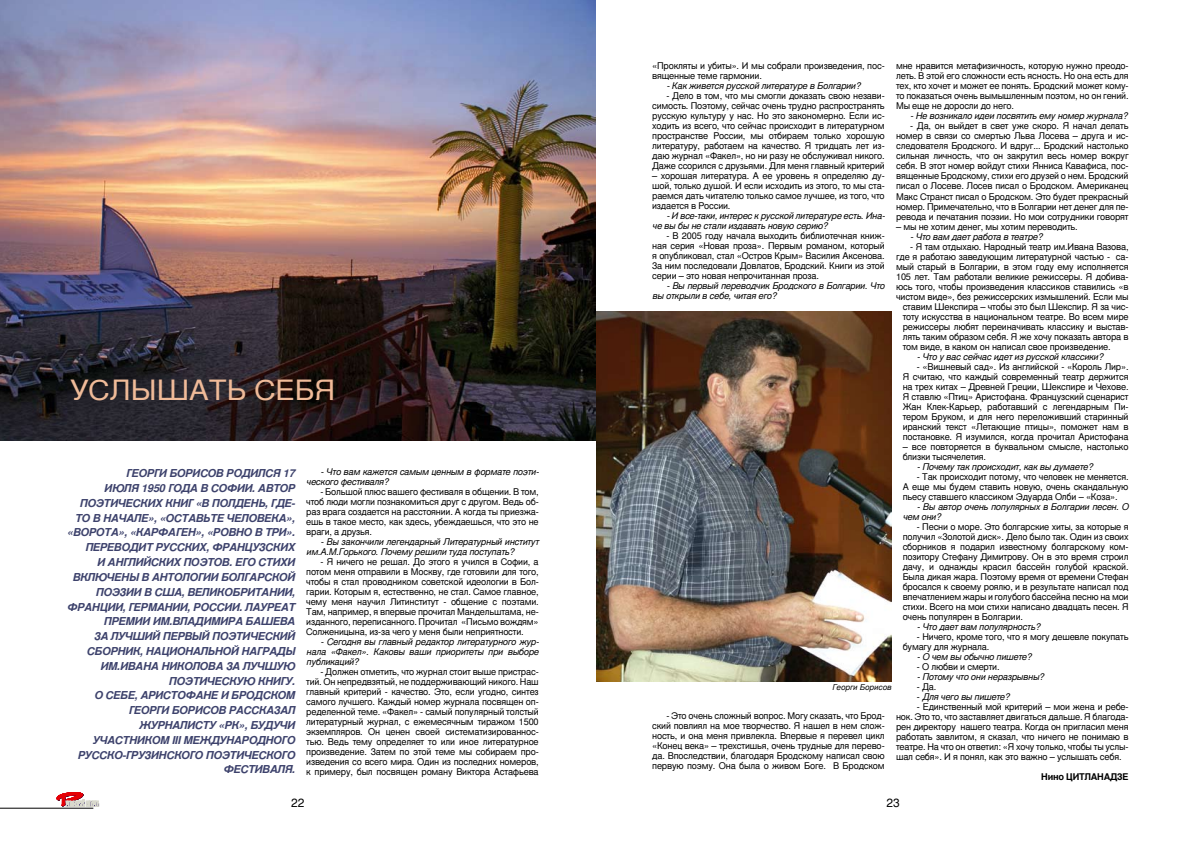
<style>
.page{position:relative;width:1191px;height:842px;background:#fff}
.page>*{position:absolute;margin:0;border:0;box-sizing:border-box;transform-origin:0 0}
.t1{font:27.8px "Nimbus San LCY";color:#f0bb99;scale:1.06 1}
.t2{font:12px "Nimbus San LCY";color:#000}
.t3{font:italic 700 10.9px/14.8px "Nimbus San LCY";letter-spacing:-.02em;color:#3d426c;text-align:right}
.t4{font:9.2px/10px "Nimbus San LCY";letter-spacing:-.02em;color:#000;text-align:justify}
.t5{font:italic 9.2px/10px "Nimbus San LCY";letter-spacing:-.02em;color:#000}
.t6{font:700 9.2px "Nimbus San LCY";color:#000}
.t7{font:italic 8px "Nimbus San LCY";color:#000}
.s1{font-style:normal}
</style>
<div class="page">
<img style="left:0;top:0;width:595px;height:441px">
<svg style="left:56px;top:792px;width:43px;height:15px"></svg>
<hr style="left:0;top:808px;width:93px;height:1px;background:#000">
<img style="left:596px;top:312px;width:295px;height:369px">
<h1 class="t1" style="left:71px;top:374px;width:21px">УСЛЫ</h1>
<h1 class="t1" style="left:157px;top:374px;width:50px">ШАТЬ</h1>
<h1 class="t1" style="left:255px;top:374px;width:20px">СЕБ</h1>
<h1 class="t1" style="left:314px;top:374px;width:21px">Я</h1>
<p class="t3" style="left:67px;top:466px;width:230px">Георги Борисов родился 17<br>июля 1950 года в Софии. Ав тор поэтических книг «В полдень, где&shy;то в начале», «Оставьте человека», «Ворота», «Карфаген», «Ровно в три».<br>Переводит русских, французских<br>и английских поэтов. Его стихи включены в антологии болгарской поэзии в США, Великобритании,<br>Франции, Германии, России. Лауреат премии им.Владимира Башева<br>за лучший первый поэтический сборник, национальной награды им.Ивана Николова за лучшую поэтическую книгу.<br>О себе, Аристофане и Бродском<br>Георги Борисов рассказал журналисту «РК», будучи участником III Международного русско-грузинского поэтического фестиваля.</p>
<p class="t5" style="left:306px;top:467px;width:234px;text-indent:14px">- Что вам кажется самым ценным в формате поэти&shy;ческого фестиваля?</p>
<p class="t4" style="left:306px;top:487px;width:234px;text-indent:14px">- Большой плюс вашего фестиваля в общении. В том, чтоб люди могли познакомиться друг с другом. Ведь об&shy;раз врага создается на расстоянии. А когда ты приезжа&shy;ешь в такое место, как здесь, убеждаешься, что это не враги, а друзья.</p>
<p class="t5" style="left:306px;top:537px;width:234px;text-indent:14px">- Вы закончили легендарный Литературный институт им.А.М.Горького. Почему решили туда поступать?</p>
<p class="t4" style="left:306px;top:557px;width:234px;text-indent:14px">- Я ничего не решал. До этого я учился в Софии, а потом меня отправили в Москву, где готовили для того, чтобы я стал проводником советской идеологии в Бол&shy;гарии. Которым я, естественно, не стал. Самое главное, чему меня научил Литинститут - общение с поэтами.<br>Там, например, я впервые прочитал Мандельштама, не&shy;изданного, переписанного. П рочитал «П исьмо вождям» Солженицына, из-за чего у меня были неприятности.</p>
<p class="t5" style="left:306px;top:637px;width:234px;text-align:justify;text-indent:14px">- Сегодня вы главный редактор литературного жур&shy;нала «Факел». Каковы ваши приоритеты при выборе публикаций?</p>
<p class="t4" style="left:306px;top:667px;width:234px;text-indent:14px">- Должен отметить, что журнал стоит выше пристрас&shy;тий. Он непредвзятый, не поддерживающий никого. Наш главный критерий - качество. Это, если угодно, синтез самого лучшего. Каждый номер журнала посвящен оп&shy;ределенной теме. «Факел» - самый популярный толстый литературный журнал, с ежемесячным тиражом 1500 экземпляров. Он ценен своей систематизированнос&shy;тью. Ведь тему определяет то или иное литературное произведение. Затем по этой теме мы собираем про&shy;изведения со всего мира. Один из последних номеров, к примеру, был посвящен роману Виктора Астафьева</p>
<p class="t4" style="left:652px;top:60px;width:234px">«П рокляты и убиты». И мы собрали произведения, пос&shy;вященные теме гармонии.</p>
<p class="t5" style="left:666px;top:80px;width:196px">- Как живется русской литературе в Болгарии?</p>
<p class="t4" style="left:652px;top:90px;width:234px;text-indent:14px">- Дело в том, что мы смогли доказать свою незави&shy;симость. П оэтому, сейчас очень трудно распространять русскую культуру у нас. Н о это закономерно. Если ис&shy;ходить из всего, что сейчас происходит в литературном пространстве России, мы отбираем только хорошую литературу, работаем на качество. Я тридцать лет из&shy;даю журнал «Факел», но ни разу не обслуживал никого.<br>Даже ссорился с друзьями. Для меня главный критерий</p>
<p class="t4" style="left:652px;top:170px;width:234px">– хорошая литература. А ее уровень я определяю ду&shy;шой, только душой. И если исходить из этого, то мы ста&shy;раемся дать читателю только самое лучшее, из того, что издается в России.</p>
<p class="t5" style="left:652px;top:210px;width:234px;text-indent:14px">- И все-таки, интерес к русской литературе есть. Ина&shy;че вы бы не стали издавать новую серию?</p>
<p class="t4" style="left:652px;top:230px;width:234px;text-indent:14px">- В 2005 году начала выходить библиотечная книж&shy;ная серия «Новая проза». Первым романом, который я опубликовал, стал «Остров Крым» Василия Аксенова.<br>За ним последовали Довлатов, Бродский. Книги из этой серии – это новая непрочитанная проза.</p>
<p class="t5" style="left:652px;top:280px;width:234px;text-indent:14px">- Вы первый переводчик Бродского в Болгарии. Что вы открыли в себе, читая его?</p>
<p class="t4" style="left:896px;top:61px;width:234px">мне нравится метафизичность, которую нужно преодо&shy;леть. В этой его сложности есть ясность. Н о она есть для тех, кто хочет и может ее понять. Бродский может кому&shy;то показаться очень вымышленным поэтом, но он гений.<br>Мы еще не доросли до него.</p>
<p class="t5" style="left:910px;top:111px;width:219px">- Не возникало идеи посвятить ему номер журнала?</p>
<p class="t4" style="left:896px;top:121px;width:234px;text-indent:14px">- Да, он выйдет в свет уже скоро. Я начал делать номер в связи со смертью Льва Лосева – друга и ис&shy;следователя Бродского. И вдруг... Бродский настолько сильная личность, что он закрутил весь номер вокруг себя. В этот номер войдут стихи Янниса Кавафиса, пос&shy;вященные Бродскому, стихи его друзей о нем. Бродский писал о Лосеве. Лосев писал о Бродском. Американец Макс Странст писал о Бродском. Это будет прекрасный номер. П римечательно, что в Болгарии нет денег для пе&shy;ревода и печатания поэзии. Н о мои сотрудники говорят</p>
<p class="t4" style="left:896px;top:221px;width:183px">– мы не хотим денег, мы хотим переводить.</p>
<p class="t5" style="left:910px;top:231px;width:134px">- Что вам дает работа в театре?</p>
<p class="t4" style="left:910px;top:241px;width:220px">- Я там отдыхаю. Н ародный театр им.И вана Вазова,</p>
<p class="t4" style="left:896px;top:251px;width:234px">где я работаю заведующим литературной частью - са-</p>
<p class="t4" style="left:896px;top:261px;width:234px">мый старый в Болгарии, в этом году ему исполняется</p>
<p class="t4" style="left:896px;top:271px;width:234px">105 лет. Там работали великие режиссеры. Я добива-</p>
<p class="t4" style="left:896px;top:281px;width:234px">юсь того, чтобы произведения классиков ставились «в</p>
<p class="t4" style="left:896px;top:291px;width:234px">чистом виде», без режиссерских измышлений. Если мы</p>
<p class="t4" style="left:902px;top:301px;width:227px">ставим Шекспира – чтобы это был Шекспир. Я за чис-</p>
<p class="t4" style="left:902px;top:311px;width:227px">тоту искусства в национальном театре. Во всем мире</p>
<p class="t4" style="left:902px;top:321px;width:227px">режиссеры любят переиначивать классику и выстав-</p>
<p class="t4" style="left:902px;top:331px;width:227px">лять таким образом себя. Я же хочу показать автора в</p>
<p class="t4" style="left:902px;top:341px;width:209px">том виде, в каком он написал свое произведение.</p>
<p class="t5" style="left:917px;top:351px;width:188px">- Что у вас сейчас идет из русской классики?</p>
<p class="t4" style="left:902px;top:361px;width:227px;text-indent:14px">- «Вишневый сад». Из английской - «Король Лир».<br>Я считаю, что каждый современный театр держится на трех китах – Древней Греции, Шекспире и Чехове.<br>Я ставлю «Птиц» Аристофана. Французский сценарист Жан Клек-Карьер, работавший с легендарным П и&shy;тером Бруком, и для него переложивший старинный иранский текст «Летающие птицы», поможет нам в постановке. Я изумился, когда прочитал Аристофана</p>
<p class="t4" style="left:902px;top:441px;width:227px">– все повторяется в буквальном смысле, настолько близки тысячелетия.</p>
<p class="t5" style="left:917px;top:461px;width:177px">- Почему так происходит, как вы думаете?</p>
<p class="t4" style="left:902px;top:471px;width:227px;text-indent:14px">- Так происходит потому, что человек не меняется.<br>А еще мы будем ставить новую, очень скандальную пьесу ставшего классиком Эдуарда Олби – «Коза».</p>
<p class="t5" style="left:902px;top:501px;width:227px;text-indent:14px">- Вы автор очень популярных в Болгарии песен. О чем они?</p>
<p class="t4" style="left:902px;top:521px;width:227px;text-indent:14px">- П есни о море. Это болгарские хиты, за которые я получил «Золотой диск». Дело было так. Один из своих сборников я подарил известному болгарскому ком&shy;позитору Стефану Димитрову. Он в это время строил дачу, и однажды красил бассейн голубой краской.<br>Была дикая жара. Поэтому время от времени Стефан бросался к своему роялю, и в результате написал под впечатлением жары и голубого бассейна песню на мои стихи. Всего на мои стихи написано двадцать песен. Я очень популярен в Болгарии.</p>
<p class="t5" style="left:917px;top:621px;width:125px">- Что дает вам популярность?</p>
<p class="t4" style="left:902px;top:631px;width:227px;text-indent:14px">- Н ичего, кроме того, что я могу дешевле покупать бумагу для журнала.</p>
<p class="t5" style="left:917px;top:651px;width:116px">- О чем вы обычно пишете?</p>
<p class="t4" style="left:917px;top:661px;width:84px">- О любви и смерти.</p>
<p class="t5" style="left:917px;top:671px;width:129px">- Потому что они неразрывны?</p>
<p class="t4" style="left:917px;top:681px;width:21px">- Да.</p>
<p class="t5" style="left:917px;top:691px;width:94px"><span class="s1">-</span> Для чего вы пишете?</p>
<p class="t4" style="left:896px;top:701px;width:234px;text-indent:21px">- Единственный мой критерий – мои жена и ребе&shy;нок. Это то, что заставляет двигаться дальше. Я благода&shy;рен директору нашего театра. Когда он пригласил меня работать завлитом, я сказал, что ничего не понимаю в театре. Н а что он ответил: «Я хочу только, чтобы ты услы&shy;шал себя». И я понял, как это важно – услышать себя.</p>
<p class="t6" style="left:1041px;top:771px;width:33px">Нино ЦИТЛАНАДЗЕ</p>
<p class="t7" style="left:832px;top:683px;width:61px">Георги Борисов</p>
<p class="t4" style="left:652px;top:710px;width:234px;text-indent:14px">- Это очень сложный вопрос. Могу сказать, что Брод&shy;ский повлиял на мое творчество. Я нашел в нем слож&shy;ность, и она меня привлекла. Впервые я перевел цикл «Конец века» – трехстишья, очень трудные для перево&shy;да. Впоследствии, благодаря Бродскому написал свою первую поэму. Она была о живом Боге. В Бродском</p>
<h2 class="t2" style="left:291px;top:796px;width:15px">22</h2>
<h2 class="t2" style="left:886px;top:796px;width:15px">23</h2>
</div>
